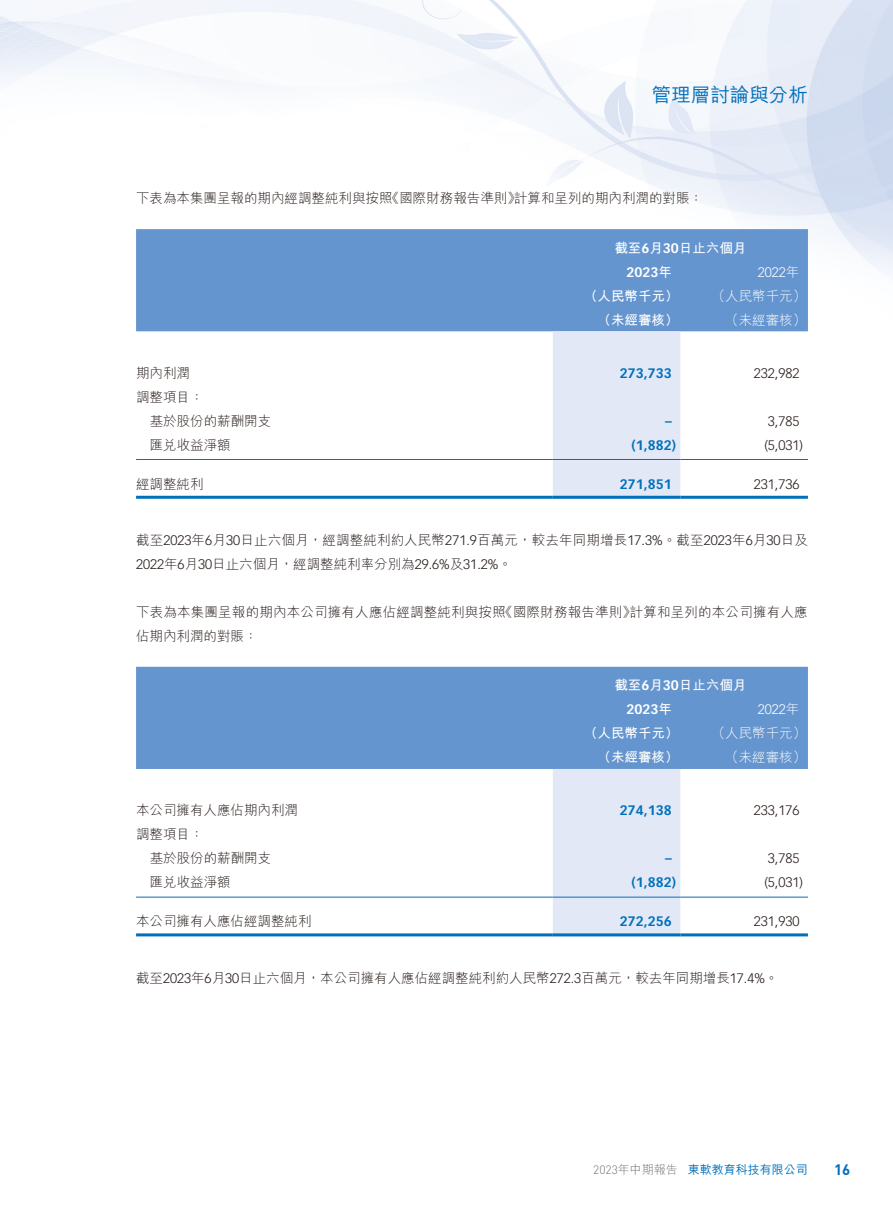
<style>
.page{position:relative;width:893px;height:1212px;background:#fff}
.page>*{position:absolute;margin:0;border:0;box-sizing:border-box;transform-origin:0 0}
.t1{font:500 19.5px "M Hei HK";color:#0070bb}
.t2{font:700 15px "DIN Pro";color:#0070bb}
.t3{font:300 13.5px/24px "M Hei HK";color:#231916}
.t4{font:300 13.5px "Vectora LT Std";color:#231916}
.t5{font:700 13.5px "M Hei HK";color:#fff}
.t6{font:700 13.5px "Vectora LT Std";color:#0070bb}
.t7{font:300 13.5px "M Hei HK";color:#fff}
.t8{font:300 13.5px "Vectora LT Std";color:#fff}
.t9{font:700 13.5px "Vectora LT Std";color:#fff}
.t10{font:500 12px "M Hei HK";color:#0070bb}
.t11{font:300 12px "M Hei HK";color:#727272}
.s1{font-family:"Vectora LT Std"}
.s2{font-family:"M Hei HK"}
.s3{font-family:"DIN Pro"}
</style>
<div class="page">
<img style="left:0;top:0;width:893px;height:381px">
<div style="left:136px;top:229px;width:672px;height:102px;background:#6595cf"></div>
<div style="left:553px;top:331px;width:127px;height:165px;background:#e2e8f6"></div>
<hr style="left:136px;top:459px;width:417px;height:1px;background:#0070bb">
<hr style="left:553px;top:459px;width:127px;height:1px;background:#0070bb">
<hr style="left:680px;top:459px;width:128px;height:1px;background:#0070bb">
<hr style="left:136px;top:496px;width:417px;height:3px;background:#0070bb">
<hr style="left:553px;top:496px;width:127px;height:3px;background:#0070bb">
<hr style="left:680px;top:496px;width:128px;height:3px;background:#0070bb">
<div style="left:136px;top:667px;width:672px;height:102px;background:#6595cf"></div>
<div style="left:553px;top:769px;width:127px;height:164px;background:#e2e8f6"></div>
<hr style="left:136px;top:897px;width:417px;height:1px;background:#0070bb">
<hr style="left:553px;top:897px;width:127px;height:1px;background:#0070bb">
<hr style="left:680px;top:897px;width:128px;height:1px;background:#0070bb">
<hr style="left:136px;top:933px;width:417px;height:3px;background:#0070bb">
<hr style="left:553px;top:933px;width:127px;height:3px;background:#0070bb">
<hr style="left:680px;top:933px;width:128px;height:3px;background:#0070bb">
<h1 class="t1" style="left:652px;top:81px;width:158px">管理層討論與分析</h1>
<p class="t3" style="left:136px;top:186px;width:258px">下表為本集團呈報的期內經調整純利與按照</p>
<p class="t3" style="left:386px;top:186px;width:136px">《國際財務報告準則》</p>
<p class="t3" style="left:514px;top:186px;width:190px">計算和呈列的期內利潤的對賬：</p>
<p class="t5" style="left:614px;top:238px;width:133px">截至月<span class="s1">6 30</span>日止六個月</p>
<p class="t9" style="left:626px;top:264px;width:47px">2023<span class="s2">年</span></p>
<p class="t8" style="left:758px;top:264px;width:43px">2022<span class="s2">年</span></p>
<p class="t5" style="left:584px;top:286px;width:96px">（人民幣千元）</p>
<p class="t7" style="left:712px;top:286px;width:96px">（人民幣千元(</p>
<p class="t5" style="left:598px;top:310px;width:82px">（未經審核）</p>
<p class="t7" style="left:725px;top:310px;width:83px">（未經審核(</p>
<p class="t3" style="left:136px;top:360px;width:69px">期內利潤調整項目：</p>
<p class="t6" style="left:620px;top:365px;width:53px">273,733</p>
<p class="t4" style="left:754px;top:365px;width:47px">232,982</p>
<p class="t3" style="left:150px;top:408px;width:123px">基於股份的薪酬開支</p>
<p class="t6" style="left:665px;top:413px;width:8px">–</p>
<p class="t4" style="left:768px;top:413px;width:33px">3,785</p>
<p class="t3" style="left:150px;top:432px;width:82px">匯兌收益淨額</p>
<p class="t6" style="left:632px;top:437px;width:46px">)1,882(</p>
<p class="t4" style="left:764px;top:437px;width:40px">)5,031(</p>
<p class="t3" style="left:136px;top:471px;width:69px">經調整純利</p>
<p class="t6" style="left:620px;top:475px;width:53px">271,851</p>
<p class="t4" style="left:754px;top:476px;width:47px">231,736</p>
<p class="t3" style="left:136px;top:528px;width:673px">截至<span class="s1">2023</span>年月<span class="s1">6 30</span>日止六個月，經調整純利約人民幣<span class="s1">271.9</span>百萬元，較去年同期增長<span class="s1">17.3%</span>。截至<span class="s1">2023</span>年月<span class="s1">6 30</span>日及<br><span class="s1">2022</span>年月<span class="s1">6 30</span>日止六個月，經調整純利率分別為<span class="s1">29.6%</span>及<span class="s1">31.2%</span>。</p>
<p class="t3" style="left:630px;top:600px;width:179px">計算和呈列的本公司擁有人應</p>
<p class="t3" style="left:136px;top:600px;width:371px">下表為本集團呈報的期內本公司擁有人應佔經調整純利與按照佔期內利潤的對賬：</p>
<p class="t3" style="left:499px;top:600px;width:138px">《國際財務報告準則》</p>
<p class="t5" style="left:614px;top:675px;width:133px">截至月<span class="s1">6 30</span>日止六個月</p>
<p class="t9" style="left:626px;top:701px;width:47px">2023<span class="s2">年</span></p>
<p class="t8" style="left:758px;top:702px;width:43px">2022<span class="s2">年</span></p>
<p class="t5" style="left:584px;top:723px;width:96px">（人民幣千元）</p>
<p class="t7" style="left:712px;top:724px;width:96px">（人民幣千元(</p>
<p class="t5" style="left:598px;top:747px;width:82px">（未經審核）</p>
<p class="t7" style="left:725px;top:748px;width:82px">（未經審核(</p>
<p class="t3" style="left:136px;top:798px;width:163px">本公司擁有人應佔期內利潤調整項目：</p>
<p class="t6" style="left:620px;top:802px;width:53px">274,138</p>
<p class="t4" style="left:754px;top:803px;width:47px">233,176</p>
<p class="t3" style="left:150px;top:846px;width:123px">基於股份的薪酬開支</p>
<p class="t6" style="left:665px;top:850px;width:8px">–</p>
<p class="t4" style="left:768px;top:851px;width:33px">3,785</p>
<p class="t3" style="left:150px;top:870px;width:82px">匯兌收益淨額</p>
<p class="t6" style="left:632px;top:874px;width:46px">)1,882(</p>
<p class="t4" style="left:764px;top:875px;width:40px">)5,031(</p>
<p class="t3" style="left:136px;top:909px;width:177px">本公司擁有人應佔經調整純利</p>
<p class="t6" style="left:620px;top:913px;width:53px">272,256</p>
<p class="t4" style="left:754px;top:913px;width:47px">231,930</p>
<p class="t3" style="left:136px;top:965px;width:644px">截至<span class="s1">2023</span>年月<span class="s1">6 30</span>日止六個月，本公司擁有人應佔經調整純利約人民幣<span class="s1">272.3</span>百萬元，較去年同期增長<span class="s1">17.4%</span>。</p>
<p class="t11" style="left:593px;top:1161px;width:86px"><span class="s3">2023</span>年中期報告</p>
<p class="t10" style="left:688px;top:1161px;width:121px">東軟教育科技有限公司</p>
<p class="t2" style="left:834px;top:1159px;width:18px">16</p>
</div>
